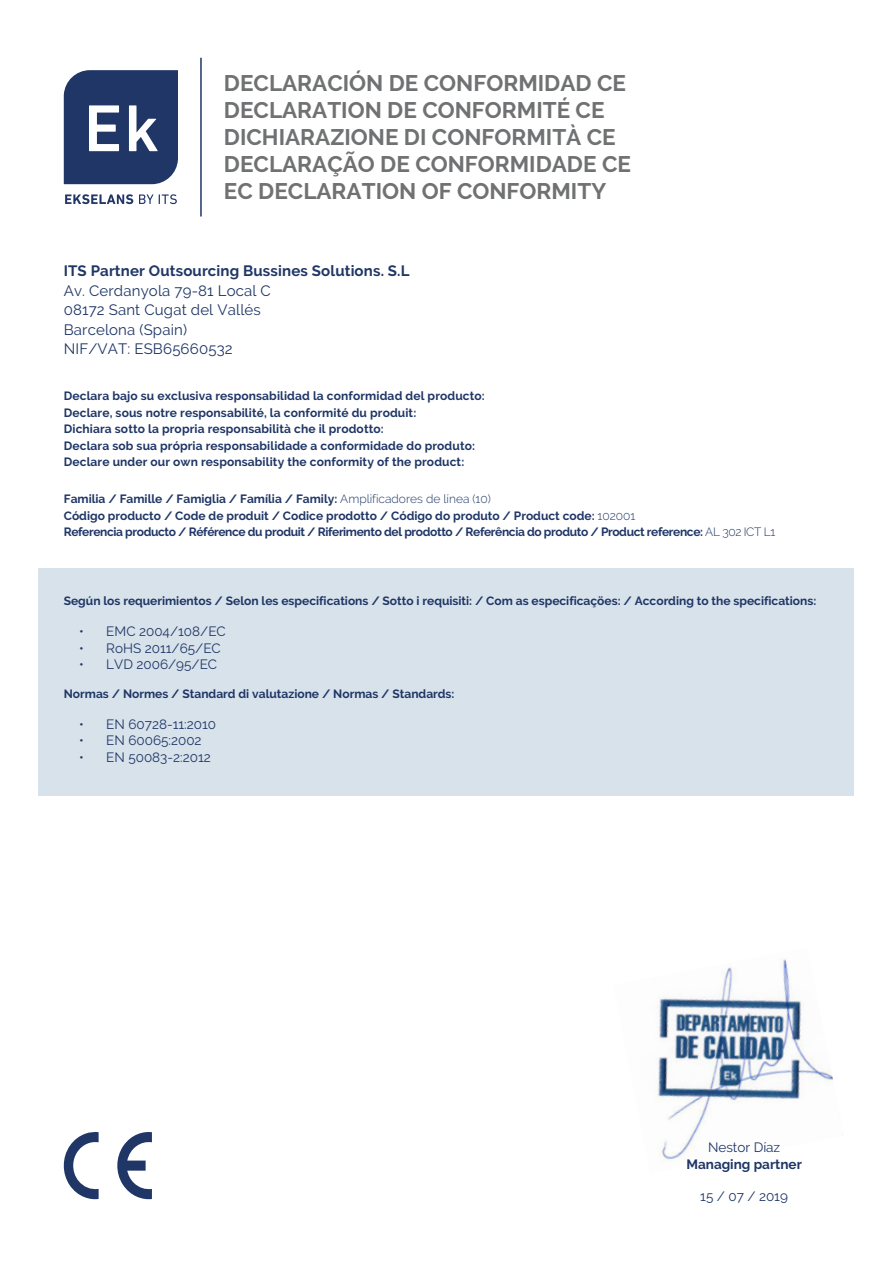
<style>
.page{position:relative;width:893px;height:1263px;background:#fff}
.page>*{position:absolute;margin:0;border:0;box-sizing:border-box;transform-origin:0 0}
.t1{font:700 22.5px/27px "Raleway";color:#707172}
.t2{font:15px/19.5px "Raleway";letter-spacing:.01em;color:#1f3666}
.t3{font:700 15px "Raleway";letter-spacing:.01em;color:#1f3666}
.t4{font:13.5px "Raleway";color:#1f3666}
.t5{font:700 13.5px "Raleway";color:#1f3666}
.t6{font:700 12px/16.5px "Raleway";color:#1f3666}
.s1{font-weight:300}
</style>
<div class="page">
<img style="left:656px;top:958px;width:177px;height:202px">
<hr style="left:200px;top:58px;width:2px;height:158px;background:#1f3666">
<div style="left:39px;top:568px;width:815px;height:227px;background:#d8e2eb"></div>
<svg style="left:117px;top:1132px;width:35px;height:68px"></svg>
<svg style="left:63px;top:1132px;width:36px;height:68px"></svg>
<svg style="left:64px;top:70px;width:114px;height:114px;background:#3c507a"></svg>
<svg style="left:65px;top:194px;width:68px;height:10px"></svg>
<svg style="left:139px;top:194px;width:14px;height:10px"></svg>
<svg style="left:159px;top:194px;width:18px;height:10px"></svg>
<h1 class="t1" style="left:224px;top:70px;width:408px">DECLARACIÓN DE CONFORMIDAD CE<br>DECLARATION DE CONFORMITÉ CE<br>DICHIARAZIONE DI CONFORMITÀ CE<br>DECLARAÇÃO DE CONFORMIDADE CE<br>EC DECLARATION OF CONFORMITY</h1>
<p class="t3" style="left:64px;top:262px;width:347px">ITS Partner Outsourcing Bussines Solutions. S.L</p>
<p class="t2" style="left:64px;top:281px;width:209px">Av. Cerdanyola 79-81 Local C<br>08172 Sant Cugat del Vallés<br>Barcelona (Spain)<br>NIF/VAT: ESB65660532</p>
<p class="t6" style="left:64px;top:388px;width:423px">Declara bajo su exclusiva responsabilidad la conformidad del producto:<br>Declare, sous notre responsabilité, la conformité du produit:<br>Dichiara sotto la propria responsabilità che il prodotto:<br>Declara sob sua própria responsabilidade a conformidade do produto:<br>Declare under our own responsability the conformity of the product:</p>
<p class="t6" style="left:64px;top:491px;width:713px">Familia / Famille / Famiglia / Família / Family: <span class="s1">Amplificadores de línea (10)<br></span>Código producto / Code de produit / Codice prodotto / Código do produto / Product code: <span class="s1">102001<br></span>Referencia producto / Référence du produit / Riferimento del prodotto / Referência do produto / Product reference: <span class="s1">AL 302 ICT L1</span></p>
<p class="t6" style="left:64px;top:593px;width:754px">Según los requerimientos / Selon les especifications / Sotto i requisiti: / Com as especificaçöes: / According to the specifications:</p>
<p class="t4" style="left:79px;top:623px;width:148px">• EMC 2004/108/EC</p>
<p class="t4" style="left:79px;top:640px;width:143px">• RoHS 2011/65/EC</p>
<p class="t4" style="left:79px;top:656px;width:139px">• LVD 2006/95/EC</p>
<p class="t6" style="left:64px;top:685px;width:392px">Normas / Normes / Standard di valutazione / Normas / Standards:</p>
<p class="t4" style="left:79px;top:716px;width:138px">• EN 60728-11:2010</p>
<p class="t4" style="left:79px;top:733px;width:124px">• EN 60065:2002</p>
<p class="t4" style="left:79px;top:749px;width:133px">• EN 50083-2:2012</p>
<p class="t4" style="left:708px;top:1140px;width:74px">Nestor Díaz</p>
<p class="t5" style="left:686px;top:1156px;width:117px">Managing partner</p>
<p class="t4" style="left:700px;top:1188px;width:89px">15 / 07 / 2019</p>
</div>
